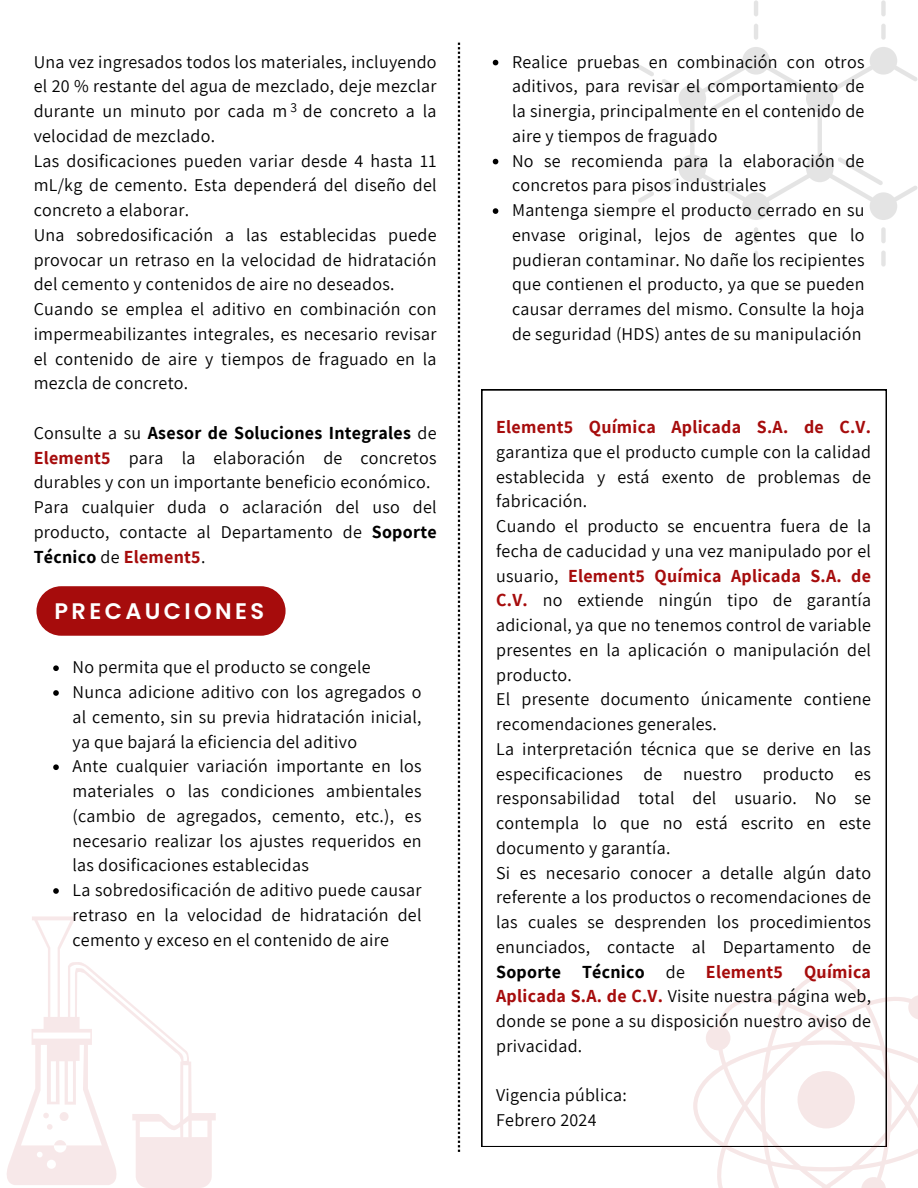
<style>
.page{position:relative;width:918px;height:1188px;background:#fff}
.page>*{position:absolute;margin:0;border:0;box-sizing:border-box;transform-origin:0 0}
.t1{font:600 22.5px "Poppins";letter-spacing:.15em;color:#fff}
.t2{font:18px/24.8px "Assistant";letter-spacing:.015em;color:#000;text-align:justify}
.t3{font:13.5px "Assistant";color:#000}
.s1{font-weight:700}
.s2{font-weight:700;color:#a60c0c}
</style>
<div class="page">
<svg style="left:7px;top:916px;width:209px;height:272px"></svg>
<svg style="left:60px;top:1112px;width:9px;height:9px"></svg>
<svg style="left:43px;top:1113px;width:6px;height:5px"></svg>
<svg style="left:47px;top:1124px;width:6px;height:6px"></svg>
<svg style="left:54px;top:1140px;width:12px;height:5px"></svg>
<svg style="left:458px;top:43px;width:2px;height:1109px"></svg>
<svg style="left:482px;top:390px;width:404px;height:757px"></svg>
<svg style="left:638px;top:65px;width:16px;height:11px"></svg>
<svg style="left:638px;top:191px;width:16px;height:12px"></svg>
<hr style="left:754px;top:227px;width:4px;height:16px;background:#e4e4e4;border-radius:2px">
<hr style="left:754px;top:251px;width:4px;height:16px;background:#e4e4e4;border-radius:2px">
<div style="left:881px;top:227px;width:5px;height:16px;background:#e4e4e4;border-radius:2px"></div>
<div style="left:881px;top:251px;width:5px;height:16px;background:#e4e4e4;border-radius:2px"></div>
<hr style="left:754px;top:0;width:4px;height:16px;background:#e4e4e4;border-radius:2px">
<hr style="left:754px;top:24px;width:4px;height:16px;background:#e4e4e4;border-radius:2px">
<div style="left:881px;top:0;width:5px;height:16px;background:#e4e4e4;border-radius:2px"></div>
<div style="left:881px;top:24px;width:5px;height:16px;background:#e4e4e4;border-radius:2px"></div>
<svg style="left:662px;top:47px;width:256px;height:173px"></svg>
<svg style="left:693px;top:973px;width:225px;height:215px"></svg>
<div style="left:798px;top:1071px;width:57px;height:57px;background:#f6e7e7;border-radius:50%"></div>
<div style="left:36px;top:586px;width:250px;height:50px;background:#a60c0c;border-radius:25px"></div>
<svg style="left:53px;top:665px;width:6px;height:6px"></svg>
<svg style="left:53px;top:690px;width:6px;height:6px"></svg>
<svg style="left:53px;top:764px;width:6px;height:6px"></svg>
<svg style="left:53px;top:888px;width:6px;height:6px"></svg>
<svg style="left:493px;top:60px;width:5px;height:5px"></svg>
<svg style="left:493px;top:159px;width:5px;height:5px"></svg>
<svg style="left:493px;top:208px;width:5px;height:6px"></svg>
<p class="t2" style="left:34px;top:49px;width:404px">Una vez ingresados todos los materiales, incluyendo el 20 % restante del agua de mezclado, deje mezclar durante un minuto por cada m de concreto a la velocidad de mezclado.</p>
<p class="t2" style="left:34px;top:148px;width:404px">Las dosificaciones pueden variar desde 4 hasta 11 mL/kg de cemento. Esta dependerá del diseño del concreto a elaborar.</p>
<p class="t2" style="left:34px;top:222px;width:404px">Una sobredosificación a las establecidas puede provocar un retraso en la velocidad de hidratación del cemento y contenidos de aire no deseados.</p>
<p class="t2" style="left:34px;top:296px;width:404px">Cuando se emplea el aditivo en combinación con impermeabilizantes integrales, es necesario revisar el contenido de aire y tiempos de fraguado en la mezcla de concreto.</p>
<p class="t2" style="left:34px;top:420px;width:404px">Consulte a su <span class="s1">Asesor de Soluciones Integrales</span> de <span class="s2">Element5</span> para la elaboración de concretos durables y con un importante beneficio económico.</p>
<p class="t2" style="left:34px;top:494px;width:404px">Para cualquier duda o aclaración del uso del producto, contacte al Departamento de <span class="s1">Soporte Técnico</span> de <span class="s2">Element5</span>.</p>
<p class="t1" style="left:54px;top:595px;width:211px">PRECAUCIONES</p>
<p class="t3" style="left:291px;top:98px;width:8px">3</p>
<p class="t2" style="left:73px;top:654px;width:300px">No permita que el producto se congele</p>
<p class="t2" style="left:73px;top:679px;width:351px">Nunca adicione aditivo con los agregados o al cemento, sin su previa hidratación inicial, ya que bajará la eficiencia del aditivo</p>
<p class="t2" style="left:73px;top:753px;width:351px">Ante cualquier variación importante en los materiales o las condiciones ambientales (cambio de agregados, cemento, etc.), es necesario realizar los ajustes requeridos en las dosificaciones establecidas</p>
<p class="t2" style="left:73px;top:877px;width:351px">La sobredosificación de aditivo puede causar retraso en la velocidad de hidratación del cemento y exceso en el contenido de aire</p>
<p class="t2" style="left:512px;top:49px;width:354px">Realice pruebas en combinación con otros aditivos, para revisar el comportamiento de la sinergia, principalmente en el contenido de aire y tiempos de fraguado</p>
<p class="t2" style="left:512px;top:148px;width:354px">No se recomienda para la elaboración de concretos para pisos industriales</p>
<p class="t2" style="left:512px;top:197px;width:354px">Mantenga siempre el producto cerrado en su envase original, lejos de agentes que lo pudieran contaminar. No dañe los recipientes que contienen el producto, ya que se pueden causar derrames del mismo. Consulte la hoja de seguridad (HDS) antes de su manipulación</p>
<h1 class="t2" style="left:496px;top:414px;width:376px"><span class="s2">Element5 Química Aplicada S.A. de C.V. </span>garantiza que el producto cumple con la calidad establecida y está exento de problemas de fabricación.</h1>
<p class="t2" style="left:496px;top:513px;width:376px">Cuando el producto se encuentra fuera de la fecha de caducidad y una vez manipulado por el usuario, <span class="s2">Element5 Química Aplicada S.A. de C.V.</span> no extiende ningún tipo de garantía adicional, ya que no tenemos control de variable presentes en la aplicación o manipulación del producto.</p>
<p class="t2" style="left:496px;top:686px;width:376px">El presente documento únicamente contiene recomendaciones generales.</p>
<p class="t2" style="left:496px;top:736px;width:376px">La interpretación técnica que se derive en las especificaciones de nuestro producto es responsabilidad total del usuario. No se contempla lo que no está escrito en este documento y garantía.</p>
<p class="t2" style="left:496px;top:860px;width:376px">Si es necesario conocer a detalle algún dato referente a los productos o recomendaciones de las cuales se desprenden los procedimientos enunciados, contacte al Departamento de <span class="s1">Soporte Técnico</span> de <span class="s2">Element5 Química Aplicada S.A. de C.V.</span> Visite nuestra página web, donde se pone a su disposición nuestro aviso de privacidad.</p>
<p class="t2" style="left:496px;top:1082px;width:132px">Vigencia pública:</p>
<p class="t2" style="left:496px;top:1107px;width:102px">Febrero 2024</p>
</div>
